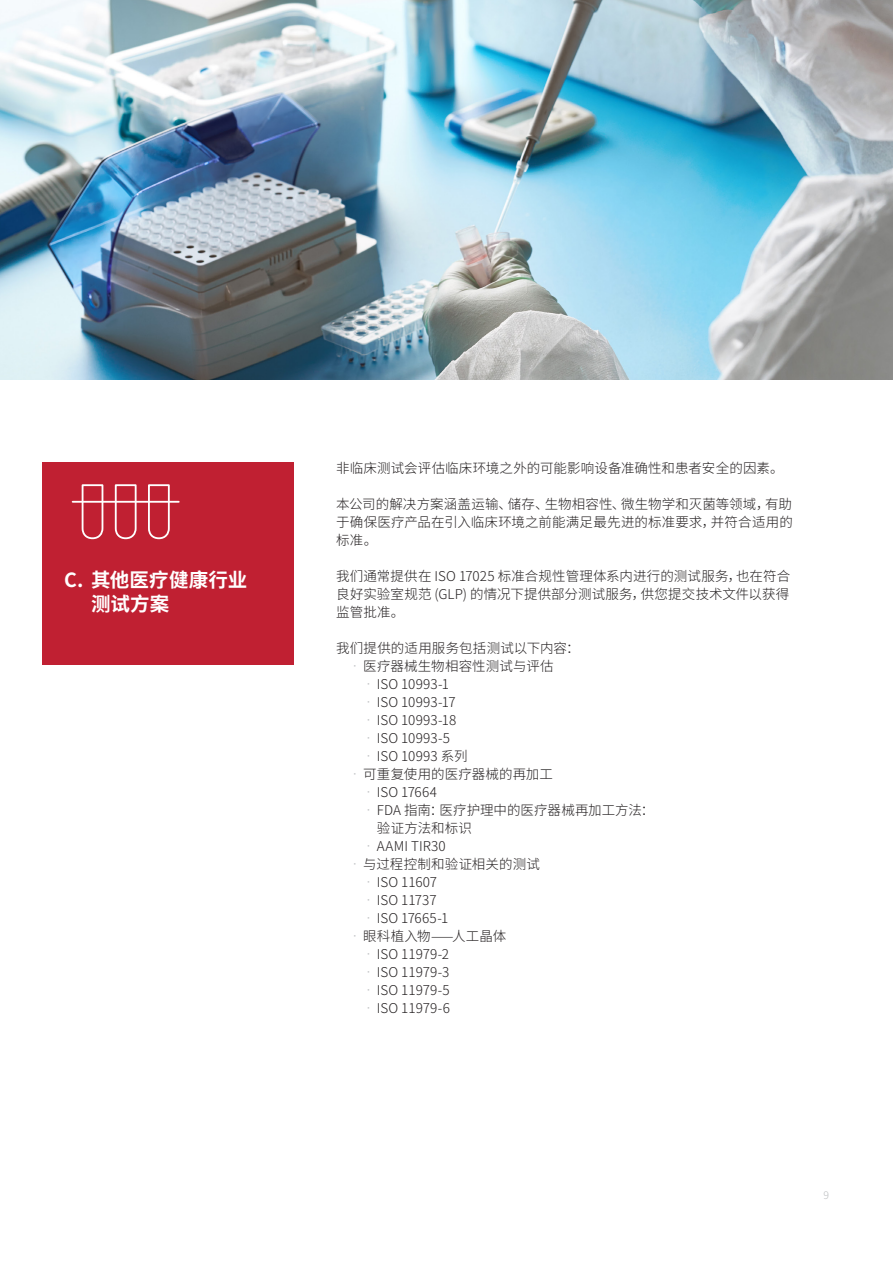
<style>
.page{position:relative;width:893px;height:1263px;background:#fff}
.page>*{position:absolute;margin:0;border:0;box-sizing:border-box;transform-origin:0 0}
.t1{font:700 19.5px/24px "Noto Sans CJ Ksc";letter-spacing:.01em;color:#fff}
.Body_Copy{font:300 13.5px/18px "Noto Sans CJ Ksc";letter-spacing:.005em;color:#231f20;text-align:justify}
.Page_Number_Right{font:300 10.5px "Noto Sans CJ Ksc";color:#bcbec0}
.s1{color:#bcbec0}
</style>
<div class="page">
<img style="left:0;top:0;width:893px;height:379px">
<div style="left:43px;top:463px;width:251px;height:202px;background:#c02032"></div>
<svg style="left:81px;top:484px;width:23px;height:55px"></svg>
<svg style="left:147px;top:484px;width:24px;height:55px"></svg>
<svg style="left:114px;top:484px;width:23px;height:55px"></svg>
<hr style="left:73px;top:501px;width:106px;height:2px;background:#fff">
<p class="t1" style="left:91px;top:568px;width:158px;text-indent:-27px">C. 其他医疗健康行业测试方案</p>
<p class="Body_Copy" style="left:336px;top:460px;width:449px">非临床测试会评估临床环境之外的可能影响设备准确性和患者安全的因素。</p>
<p class="Body_Copy" style="left:336px;top:496px;width:458px">本公司的解决方案涵盖运输、储存、生物相容性、微生物学和灭菌等领域，有助于确保医疗产品在引入临床环境之前能满足最先进的标准要求，并符合适用的标准。</p>
<p class="Body_Copy" style="left:336px;top:568px;width:455px">我们通常提供在 ISO 17025 标准合规性管理体系内进行的测试服务，也在符合良好实验室规范 (GLP) 的情况下提供部分测试服务，供您提交技术文件以获得监管批准。</p>
<p class="Body_Copy" style="left:336px;top:640px;width:245px">我们提供的适用服务包括测试以下内容：</p>
<p class="Body_Copy" style="left:348px;top:658px;width:207px"><span class="s1">•</span>医疗器械生物相容性测试与评估</p>
<p class="Body_Copy" style="left:362px;top:676px;width:89px"><span class="s1">•</span>ISO 10993-1</p>
<p class="Body_Copy" style="left:362px;top:694px;width:95px"><span class="s1">•</span>ISO 10993-17</p>
<p class="Body_Copy" style="left:362px;top:712px;width:96px"><span class="s1">•</span>ISO 10993-18</p>
<p class="Body_Copy" style="left:362px;top:730px;width:90px"><span class="s1">•</span>ISO 10993-5</p>
<p class="Body_Copy" style="left:362px;top:748px;width:107px"><span class="s1">•</span>ISO 10993 系列</p>
<p class="Body_Copy" style="left:348px;top:766px;width:206px"><span class="s1">•</span>可重复使用的医疗器械的再加工</p>
<p class="Body_Copy" style="left:362px;top:784px;width:77px"><span class="s1">•</span>ISO 17664</p>
<p class="Body_Copy" style="left:377px;top:802px;width:279px;text-indent:-15px"><span class="s1">•</span>FDA 指南：医疗护理中的医疗器械再加工方法：验证方法和标识</p>
<p class="Body_Copy" style="left:362px;top:838px;width:86px"><span class="s1">•</span>AAMI TIR30</p>
<p class="Body_Copy" style="left:348px;top:856px;width:193px"><span class="s1">•</span>与过程控制和验证相关的测试</p>
<p class="Body_Copy" style="left:362px;top:874px;width:77px"><span class="s1">•</span>ISO 11607</p>
<p class="Body_Copy" style="left:362px;top:892px;width:76px"><span class="s1">•</span>ISO 11737</p>
<p class="Body_Copy" style="left:362px;top:910px;width:88px"><span class="s1">•</span>ISO 17665-1</p>
<p class="Body_Copy" style="left:348px;top:928px;width:160px"><span class="s1">•</span>眼科植入物——人工晶体</p>
<p class="Body_Copy" style="left:362px;top:946px;width:89px"><span class="s1">•</span>ISO 11979-2</p>
<p class="Body_Copy" style="left:362px;top:964px;width:89px"><span class="s1">•</span>ISO 11979-3</p>
<p class="Body_Copy" style="left:362px;top:982px;width:89px"><span class="s1">•</span>ISO 11979-5</p>
<p class="Body_Copy" style="left:362px;top:1000px;width:90px"><span class="s1">•</span>ISO 11979-6</p>
<p class="Page_Number_Right" style="left:823px;top:1189px;width:7px">9</p>
</div>
